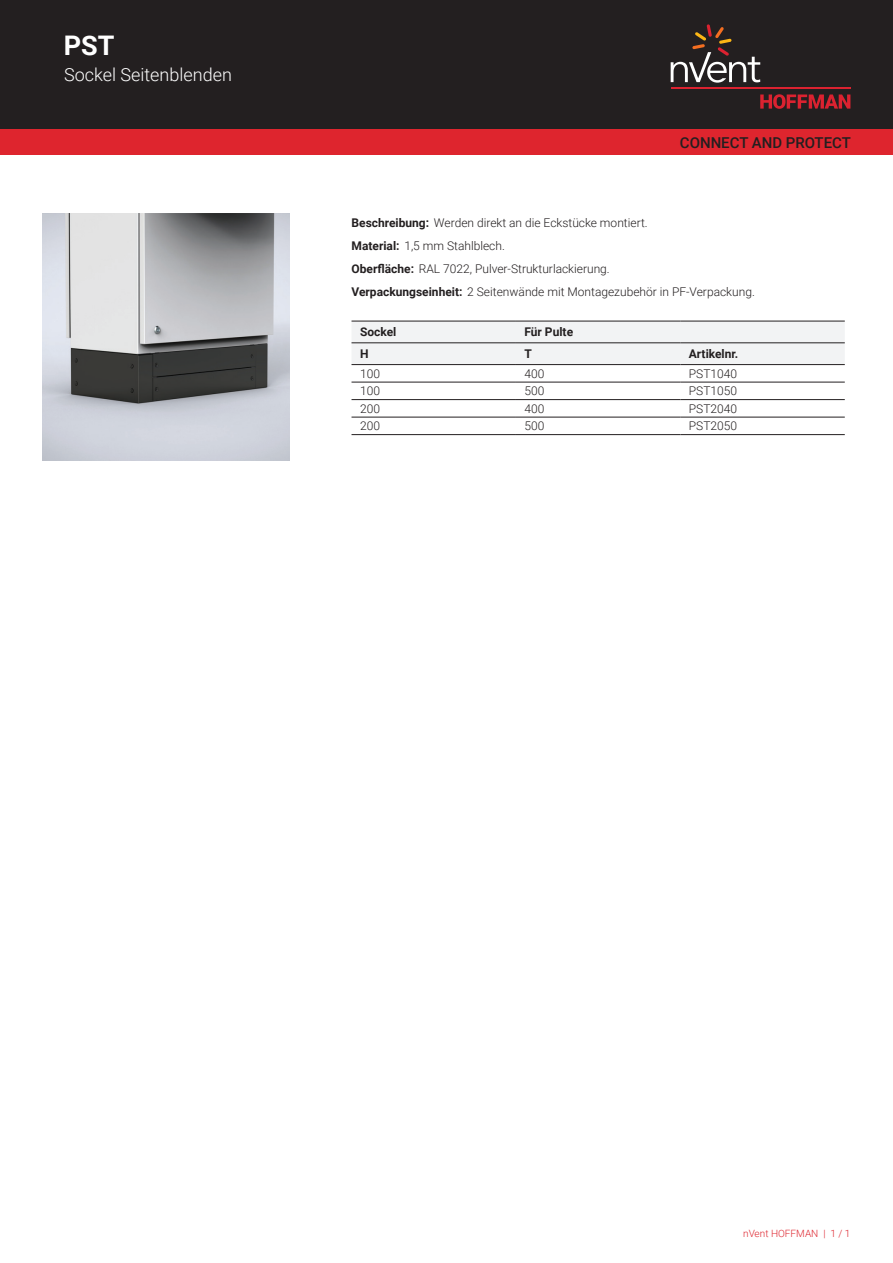
<style>
.page{position:relative;width:893px;height:1263px;background:#fff}
.page>*{position:absolute;margin:0;border:0;box-sizing:border-box;transform-origin:0 0}
.t1{font:700 27px "Roboto";color:#fff}
.t2{font:300 18px "Roboto";color:#fff}
.t3{font:500 15px "Roboto";color:#231f20}
.t4{font:300 12px/23px "Roboto";color:#231f20}
.t5{font:700 12px "Roboto";color:#231f20}
.t6{font:300 10.05px "Roboto";color:#de252e}
.s1{font-weight:700}
</style>
<div class="page">
<div style="left:0;top:0;width:893px;height:129px;background:#231f20"></div>
<svg style="left:760px;top:94px;width:90px;height:15px"></svg>
<hr style="left:671px;top:88px;width:179px;height:1px;background:#db2230">
<svg style="left:671px;top:24px;width:89px;height:59px"></svg>
<div style="left:0;top:129px;width:893px;height:26px;background:#de252e"></div>
<div style="left:351px;top:322px;width:494px;height:42px;background:#f2f3f4"></div>
<hr style="left:351px;top:321px;width:165px;height:1px;background:#231f20">
<hr style="left:516px;top:321px;width:164px;height:1px;background:#231f20">
<hr style="left:680px;top:321px;width:165px;height:1px;background:#231f20">
<hr style="left:351px;top:382px;width:165px;height:1px;background:#231f20">
<hr style="left:516px;top:382px;width:164px;height:1px;background:#231f20">
<hr style="left:680px;top:382px;width:165px;height:1px;background:#231f20">
<hr style="left:351px;top:399px;width:165px;height:1px;background:#231f20">
<hr style="left:516px;top:399px;width:164px;height:1px;background:#231f20">
<hr style="left:680px;top:399px;width:165px;height:1px;background:#231f20">
<hr style="left:351px;top:417px;width:165px;height:1px;background:#231f20">
<hr style="left:516px;top:417px;width:164px;height:1px;background:#231f20">
<hr style="left:680px;top:417px;width:165px;height:1px;background:#231f20">
<hr style="left:351px;top:434px;width:165px;height:1px;background:#231f20">
<hr style="left:516px;top:434px;width:164px;height:1px;background:#231f20">
<hr style="left:680px;top:434px;width:165px;height:1px;background:#231f20">
<hr style="left:351px;top:343px;width:165px;height:1px;background:#231f20">
<hr style="left:516px;top:343px;width:164px;height:1px;background:#231f20">
<hr style="left:680px;top:343px;width:165px;height:1px;background:#231f20">
<hr style="left:351px;top:364px;width:165px;height:1px;background:#231f20">
<hr style="left:516px;top:364px;width:164px;height:1px;background:#231f20">
<hr style="left:680px;top:364px;width:165px;height:1px;background:#231f20">
<img style="left:43px;top:213px;width:246px;height:247px">
<h1 class="t1" style="left:64px;top:27px;width:52px">PST</h1>
<h2 class="t2" style="left:64px;top:62px;width:169px">Sockel Seitenblenden</h2>
<p class="t3" style="left:680px;top:132px;width:173px">CONNECT AND PROTECT</p>
<p class="t4" style="left:351px;top:211px;width:405px"><span class="s1">Beschreibung:</span> Werden direkt an die Eckstücke montiert.<br><span class="s1">Material:</span> 1,5 mm Stahlblech.<br><span class="s1">Oberfläche:</span> RAL 7022, Pulver-Strukturlackierung.<br><span class="s1">Verpackungseinheit:</span> 2 Seitenwände mit Montagezubehör in PF-Verpackung.</p>
<p class="t5" style="left:360px;top:324px;width:38px">Sockel</p>
<p class="t5" style="left:524px;top:324px;width:50px">Für Pulte</p>
<p class="t5" style="left:360px;top:345px;width:10px">H</p>
<p class="t5" style="left:524px;top:345px;width:9px">T</p>
<p class="t5" style="left:689px;top:345px;width:51px">Artikelnr.</p>
<p class="t4" style="left:360px;top:362px;width:21px">100</p>
<p class="t4" style="left:524px;top:362px;width:21px">400</p>
<p class="t4" style="left:689px;top:362px;width:50px">PST1040</p>
<p class="t4" style="left:360px;top:379px;width:21px">100</p>
<p class="t4" style="left:524px;top:379px;width:21px">500</p>
<p class="t4" style="left:689px;top:379px;width:50px">PST1050</p>
<p class="t4" style="left:360px;top:397px;width:21px">200</p>
<p class="t4" style="left:524px;top:397px;width:21px">400</p>
<p class="t4" style="left:689px;top:397px;width:50px">PST2040</p>
<p class="t4" style="left:360px;top:414px;width:21px">200</p>
<p class="t4" style="left:524px;top:414px;width:21px">500</p>
<p class="t4" style="left:689px;top:414px;width:50px">PST2050</p>
<p class="t6" style="left:743px;top:1226px;width:109px">nVent HOFFMAN | 1 / 1</p>
</div>
